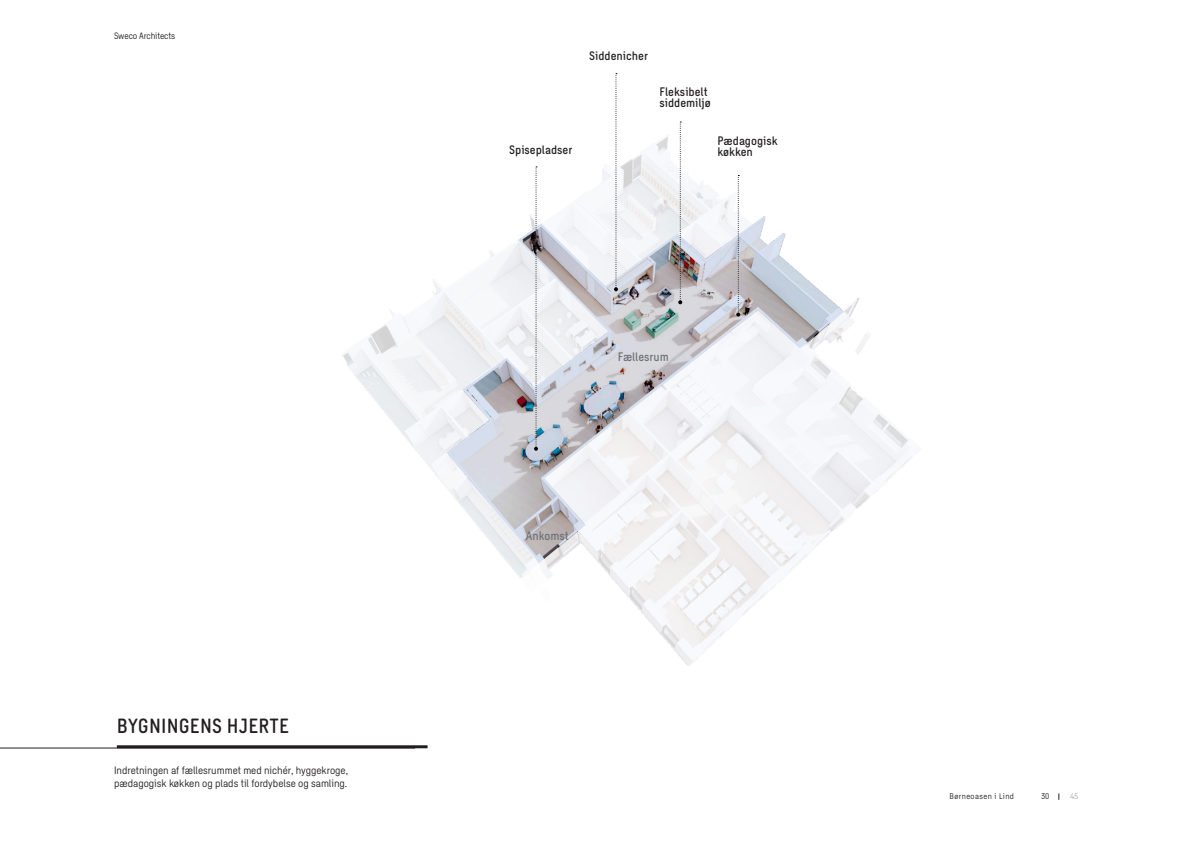
<style>
.page{position:relative;width:1191px;height:842px;background:#fff}
.page>*{position:absolute;margin:0;border:0;box-sizing:border-box;transform-origin:0 0}
.Overskrift{font:500 20px "Sweco Sans";letter-spacing:.01em;color:#231f20}
.SA___Mellemrubrik_11{font:500 12px "Sweco Sans";color:#231f20}
.SA___Mellemrubrik_11-2{font:500 12px "Sweco Sans";color:#6d7276}
.t1{font:10.5px/13px "Sweco Sans";color:#231f20}
.t2{font:9px "Sweco Sans";letter-spacing:-.01em;color:#231f20}
.t3{font:8px "Sweco Sans";letter-spacing:.05em;color:#231f20}
.t4{font:8px "Sweco Sans";color:#a8a9ad}
</style>
<div class="page">
<svg style="left:341px;top:136px;width:439px;height:439px"></svg>
<svg style="left:518px;top:294px;width:394px;height:372px"></svg>
<hr style="left:0;top:748px;width:415px;height:1px;background:#231f20">
<hr style="left:117px;top:745px;width:310px;height:3px;background:#231f20">
<svg style="left:614px;top:73px;width:4px;height:218px"></svg>
<svg style="left:678px;top:121px;width:4px;height:183px"></svg>
<svg style="left:736px;top:175px;width:4px;height:142px"></svg>
<svg style="left:534px;top:166px;width:4px;height:285px"></svg>
<p class="t2" style="left:114px;top:30px;width:63px">Sweco Architects</p>
<p class="Overskrift" style="left:117px;top:714px;width:173px">BYGNINGENS HJERTE</p>
<p class="t1" style="left:114px;top:764px;width:235px">Indretningen af fællesrummet med nichér, hyggekroge, pædagogisk køkken og plads til fordybelse og samling.</p>
<p class="SA___Mellemrubrik_11" style="left:589px;top:49px;width:60px">Siddenicher</p>
<p class="SA___Mellemrubrik_11" style="left:659px;top:85px;width:50px">Fleksibelt</p>
<p class="SA___Mellemrubrik_11" style="left:659px;top:96px;width:53px">siddemiljø</p>
<p class="SA___Mellemrubrik_11" style="left:717px;top:134px;width:62px">Pædagogisk</p>
<p class="SA___Mellemrubrik_11" style="left:509px;top:142px;width:65px">Spisepladser</p>
<p class="SA___Mellemrubrik_11" style="left:717px;top:145px;width:37px">køkken</p>
<p class="SA___Mellemrubrik_11-2" style="left:618px;top:349px;width:52px">Fællesrum</p>
<p class="SA___Mellemrubrik_11-2" style="left:526px;top:529px;width:44px">Ankomst</p>
<p class="t3" style="left:949px;top:791px;width:66px">Børneoasen i Lind</p>
<p class="t3" style="left:1041px;top:791px;width:10px">30</p>
<p class="t4" style="left:1070px;top:791px;width:10px">45</p>
</div>
